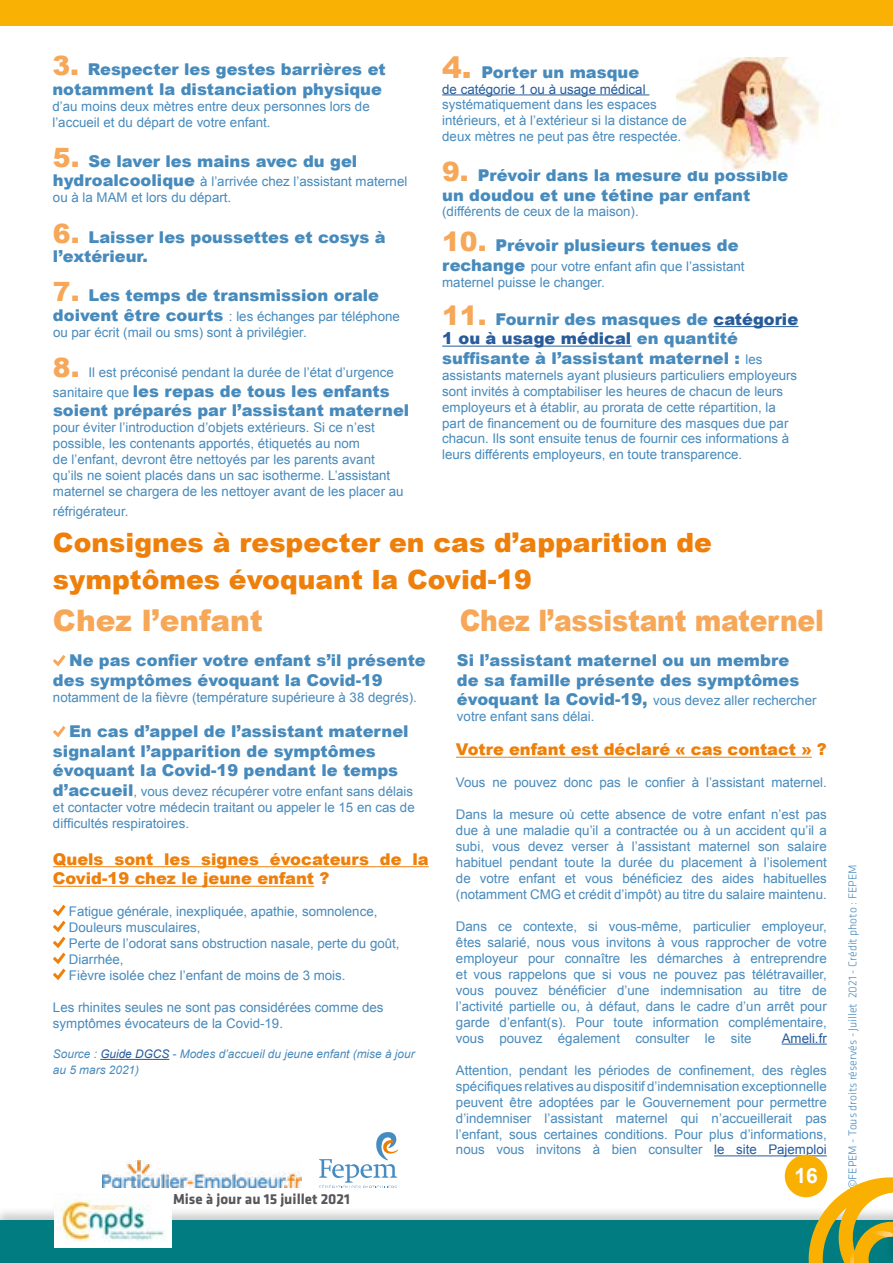
<style>
.page{position:relative;width:893px;height:1263px;background:#fff}
.page>*{position:absolute;margin:0;border:0;box-sizing:border-box;transform-origin:0 0}
.t1{font:900 29.55px "Arial";letter-spacing:-.01em;color:#f6a758;scale:.9 1}
.t2{font:900 29.55px "Arial";letter-spacing:-.01em;color:#f6a758}
.t3{font:900 26.55px/36.9px "Arial";color:#ee7f0a}
.t4{font:700 21px "Arial";color:#fff}
.t5{font:900 16.2px/19.5px "Arial";color:#478abc}
.t6{font:900 16.2px/19.5px "Arial";color:#ee7f0a}
.t7{font:700 15px "Klavika Basic";color:#56565b}
.t8{font:13.35px/15.9px "Arial";color:#478abc}
.t9{font:13.35px "Arial";color:#275b9b}
.t10{font:italic 11.85px/15.9px "Arial";color:#478abc}
.t11{font:300 11.85px "Klavika Basic";color:#478abc}
.s1{font-size:26.55px;color:#f6a758}
.s2{font-weight:900;font-size:16.2px}
.s3{font-weight:900;font-size:26.55px;color:#f6a758}
.s4{font-weight:400;font-size:13.35px}
.s5{font-size:29.55px;color:#f6a758}
.s6{color:#275b9b}
</style>
<div class="page">
<hr style="left:53px;top:866px;width:376px;height:1px;background:#ee7f0a">
<hr style="left:53px;top:886px;width:261px;height:1px;background:#ee7f0a">
<hr style="left:100px;top:1059px;width:69px;height:1px;background:#275b9b">
<svg style="left:53px;top:905px;width:12px;height:75px"></svg>
<img style="left:103px;top:1160px;width:198px;height:27px">
<svg style="left:319px;top:1132px;width:79px;height:55px"></svg>
<svg style="left:53px;top:655px;width:12px;height:11px"></svg>
<svg style="left:53px;top:726px;width:12px;height:11px"></svg>
<hr style="left:713px;top:326px;width:85px;height:1px;background:#275b9b">
<hr style="left:442px;top:346px;width:189px;height:1px;background:#275b9b">
<img style="left:676px;top:57px;width:144px;height:113px">
<hr style="left:442px;top:94px;width:207px;height:1px;background:#275b9b">
<hr style="left:456px;top:757px;width:356px;height:1px;background:#ee7f0a">
<hr style="left:782px;top:1043px;width:45px;height:1px;background:#275b9b">
<hr style="left:714px;top:1155px;width:113px;height:1px;background:#275b9b">
<div style="left:0;top:0;width:893px;height:26px;background:#f9b104"></div>
<div style="left:0;top:1206px;width:893px;height:57px;background:#000;opacity:.2"></div>
<div style="left:0;top:1220px;width:893px;height:43px;background:#017c80"></div>
<div style="left:885px;top:1206px;width:8px;height:57px;background:#000;opacity:.2"></div>
<hr style="left:892px;top:1220px;width:1px;height:43px;background:#017c80">
<img style="left:55px;top:1194px;width:116px;height:53px">
<svg style="left:805px;top:1174px;width:87px;height:89px"></svg>
<div style="left:785px;top:1155px;width:42px;height:42px;background:#f9b000;border-radius:50%"></div>
<p class="t5" style="left:52px;top:59px;width:335px"><span class="s1">3.</span> Respecter les gestes barrières et notamment la distanciation physique</p>
<p class="t8" style="left:52px;top:98px;width:319px">d’au moins deux mètres entre deux personnes lors de l’accueil et du départ de votre enfant.</p>
<p class="t5" style="left:53px;top:151px;width:306px"><span class="s1">5.</span> Se laver les mains avec du gel</p>
<p class="t8" style="left:53px;top:174px;width:356px"><span class="s2">hydroalcoolique</span> à l’arrivée chez l’assistant maternel ou à la MAM et lors du départ.</p>
<p class="t5" style="left:53px;top:227px;width:334px"><span class="s1">6.</span> Laisser les poussettes et cosys à l’extérieur.</p>
<p class="t5" style="left:53px;top:285px;width:328px"><span class="s1">7.</span> Les temps de transmission orale</p>
<p class="t8" style="left:53px;top:308px;width:348px"><span class="s2">doivent être courts</span> : les échanges par téléphone ou par écrit (mail ou sms) sont à privilégier.</p>
<p class="t8" style="left:53px;top:365px;width:343px"><span class="s3">8.</span> Il est préconisé pendant la durée de l’état d’urgence</p>
<p class="t5" style="left:53px;top:381px;width:358px"><span class="s4">sanitaire que</span> les repas de tous les enfants soient préparés par l’assistant maternel</p>
<p class="t8" style="left:53px;top:420px;width:352px">pour éviter l’introduction d’objets extérieurs. Si ce n’est possible, les contenants apportés, étiquetés au nom<br>de l’enfant, devront être nettoyés par les parents avant qu’ils ne soient placés dans un sac isotherme. L’assistant maternel se chargera de les nettoyer avant de les placer au</p>
<p class="t8" style="left:53px;top:503px;width:77px">réfrigérateur.</p>
<p class="t5" style="left:442px;top:62px;width:199px"><span class="s5">4.</span> Porter un masque</p>
<p class="t9" style="left:442px;top:80px;width:205px">de catégorie 1 ou à usage médical</p>
<p class="t8" style="left:442px;top:97px;width:246px">systématiquement dans les espaces intérieurs, et à l’extérieur si la distance de deux mètres ne peut pas être respectée.</p>
<p class="t5" style="left:442px;top:165px;width:348px"><span class="s1">9.</span> Prévoir dans la mesure du possible un doudou et une tétine par enfant</p>
<p class="t8" style="left:442px;top:204px;width:198px">(différents de ceux de la maison).</p>
<p class="t5" style="left:442px;top:235px;width:298px"><span class="s1">10.</span> Prévoir plusieurs tenues de</p>
<p class="t8" style="left:442px;top:258px;width:304px"><span class="s2">rechange</span> pour votre enfant afin que l’assistant maternel puisse le changer.</p>
<p class="t5" style="left:442px;top:309px;width:357px"><span class="s1">11.</span> Fournir des masques de <span class="s6">catégorie<br>1 ou à usage médical</span> en quantité suffisante à l’assistant maternel : <span class="s4">les</span></p>
<p class="t8" style="left:442px;top:367px;width:356px">assistants maternels ayant plusieurs particuliers employeurs sont invités à comptabiliser les heures de chacun de leurs employeurs et à établir, au prorata de cette répartition, la part de financement ou de fourniture des masques due par chacun. Ils sont ensuite tenus de fournir ces informations à leurs différents employeurs, en toute transparence.</p>
<h2 class="t3" style="left:53px;top:524px;width:660px">Consignes à respecter en cas d’apparition de symptômes évoquant la Covid-19</h2>
<h1 class="t2" style="left:53px;top:599px;width:212px">Chez l’enfant</h1>
<p class="t5" style="left:53px;top:650px;width:374px;text-indent:16px">Ne pas confier votre enfant s’il présente des symptômes évoquant la Covid-19</p>
<p class="t8" style="left:53px;top:689px;width:365px">notamment de la fièvre (température supérieure à 38 degrés).</p>
<p class="t5" style="left:53px;top:721px;width:357px;text-indent:16px">En cas d’appel de l’assistant maternel signalant l’apparition de symptômes évoquant la Covid-19 pendant le temps</p>
<p class="t8" style="left:53px;top:783px;width:363px"><span class="s2">d’accueil</span>, vous devez récupérer votre enfant sans délais et contacter votre médecin traitant ou appeler le 15 en cas de difficultés respiratoires.</p>
<p class="t6" style="left:53px;top:849px;width:377px">Quels sont les signes évocateurs de la<br>Covid-19 chez le jeune enfant ?</p>
<p class="t8" style="left:69px;top:904px;width:332px">Fatigue générale, inexpliquée, apathie, somnolence, Douleurs musculaires,<br>Perte de l’odorat sans obstruction nasale, perte du goût, Diarrhée,<br>Fièvre isolée chez l’enfant de moins de 3 mois.</p>
<p class="t8" style="left:53px;top:999px;width:332px">Les rhinites seules ne sont pas considérées comme des symptômes évocateurs de la Covid-19.</p>
<p class="t10" style="left:53px;top:1046px;width:363px">Source : <span class="s6">Guide DGCS</span> - Modes d’accueil du jeune enfant (mise à jour au 5 mars 2021)</p>
<p class="t7" style="left:173px;top:1188px;width:178px">Mise à jour au 15 juillet 2021</p>
<h1 class="t1" style="left:460px;top:599px;width:406px">Chez l’assistant maternel</h1>
<p class="t5" style="left:457px;top:650px;width:344px">Si l’assistant maternel ou un membre de sa famille présente des symptômes</p>
<p class="t8" style="left:457px;top:693px;width:361px"><span class="s2">évoquant la Covid-19,</span> vous devez aller rechercher votre enfant sans délai.</p>
<p class="t6" style="left:456px;top:739px;width:372px">Votre enfant est déclaré « cas contact » ?</p>
<p class="t8" style="left:456px;top:775px;width:372px">Vous ne pouvez donc pas le confier à l’assistant maternel.</p>
<p class="t8" style="left:456px;top:806px;width:372px;text-align:justify">Dans la mesure où cette absence de votre enfant n’est pas due à une maladie qu’il a contractée ou à un accident qu’il a subi, vous devez verser à l’assistant maternel son salaire habituel pendant toute la durée du placement à l’isolement de votre enfant et vous bénéficiez des aides habituelles (notamment CMG et crédit d’impôt) au titre du salaire maintenu.</p>
<p class="t8" style="left:456px;top:918px;width:372px;text-align:justify">Dans ce contexte, si vous-même, particulier employeur, êtes salarié, nous vous invitons à vous rapprocher de votre employeur pour connaître les démarches à entreprendre et vous rappelons que si vous ne pouvez pas télétravailler, vous pouvez bénéficier d’une indemnisation au titre de l’activité partielle ou, à défaut, dans le cadre d’un arrêt pour garde d’enfant(s). Pour toute information complémentaire, vous pouvez également consulter le site</p>
<p class="t9" style="left:782px;top:1029px;width:47px">Ameli.fr</p>
<p class="t8" style="left:456px;top:1062px;width:372px;text-align:justify">Attention, pendant les périodes de confinement, des règles spécifiques relatives au dispositif d’indemnisation exceptionnelle peuvent être adoptées par le Gouvernement pour permettre d’indemniser l’assistant maternel qui n’accueillerait pas l’enfant, sous certaines conditions. Pour plus d’informations, nous vous invitons à bien consulter <span class="s6">le site Pajemploi</span></p>
<h3 class="t4" style="left:794px;top:1162px;width:25px">16</h3>
<p class="t11" style="left:845px;top:1189px;width:326px;rotate:-90deg">©FEPEM - Tous droits réservés - Juillet 2021 - Crédit photo : FEPEM</p>
</div>
